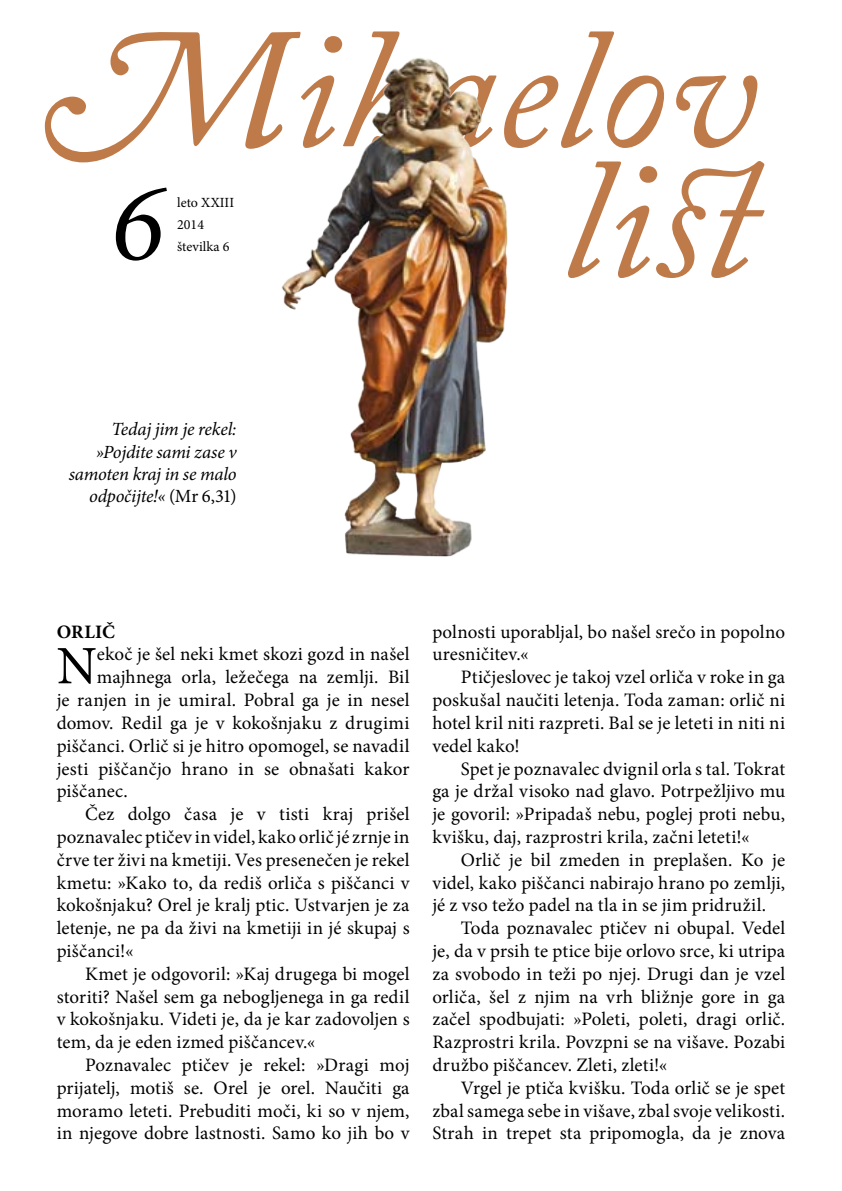
<style>
.page{position:relative;width:842px;height:1191px;background:#fff}
.page>*{position:absolute;margin:0;border:0;box-sizing:border-box;transform-origin:0 0}
.t1{font:italic 170px "Adobe Caslon Pro";color:#bf7a49}
.t2{font:italic 112px "Minion Pro";color:#000}
.t3{font:54px "Minion Pro";color:#000}
.t4{font:19px/22.8px "Minion Pro";letter-spacing:.01em;color:#000;text-align:justify}
.t5{font:700 19px "Minion Pro";color:#000}
.t6{font:italic 18.6px/22.4px "Minion Pro";letter-spacing:-.015em;color:#000;text-align:right}
.t7{font:14px/22px "Minion Pro";color:#000}
.s1{font-style:normal}
</style>
<div class="page">
<img style="left:281px;top:58px;width:227px;height:499px">
<h1 class="t1" style="left:45px;top:-12px;width:713px">Mihaelov</h1>
<h2 class="t2" style="left:111px;top:147px;width:55px">6</h2>
<h1 class="t1" style="left:562px;top:118px;width:204px">list</h1>
<p class="t7" style="left:177px;top:192px;width:58px">leto XXIII<br>2014</p>
<p class="t7" style="left:177px;top:236px;width:54px">številka 6</p>
<p class="t6" style="left:69px;top:418px;width:169px">Tedaj jim je rekel: »Pojdite sami zase v samoten kraj in se malo odpočijte!« <span class="s1">(Mr 6,31)</span></p>
<p class="t5" style="left:57px;top:618px;width:60px">Orlič</p>
<h3 class="t3" style="left:57px;top:630px;width:42px">N</h3>
<p class="t4" style="left:97px;top:643px;width:314px">ekoč je šel neki kmet skozi gozd in našel</p>
<p class="t4" style="left:97px;top:666px;width:314px">majhnega orla, ležečega na zemlji. Bil</p>
<p class="t4" style="left:57px;top:688px;width:354px">je ranjen in je umiral. Pobral ga je in nesel</p>
<p class="t4" style="left:57px;top:711px;width:354px">domov. Redil ga je v kokošnjaku z drugimi</p>
<p class="t4" style="left:57px;top:734px;width:354px">piščanci. Orlič si je hitro opomogel, se navadil</p>
<p class="t4" style="left:57px;top:757px;width:354px">jesti piščančjo hrano in se obnašati kakor</p>
<p class="t4" style="left:57px;top:780px;width:73px">piščanec.</p>
<p class="t4" style="left:85px;top:802px;width:326px">Čez dolgo časa je v tisti kraj prišel</p>
<p class="t4" style="left:57px;top:825px;width:354px">poznavalec ptičev in videl, kako orlič jé zrnje in</p>
<p class="t4" style="left:57px;top:848px;width:354px">črve ter živi na kmetiji. Ves presenečen je rekel</p>
<p class="t4" style="left:57px;top:871px;width:354px">kmetu: »Kako to, da rediš orliča s piščanci v</p>
<p class="t4" style="left:57px;top:894px;width:354px">kokošnjaku? Orel je kralj ptic. Ustvarjen je za</p>
<p class="t4" style="left:57px;top:916px;width:354px">letenje, ne pa da živi na kmetiji in jé skupaj s</p>
<p class="t4" style="left:57px;top:939px;width:78px">piščanci!«</p>
<p class="t4" style="left:85px;top:962px;width:326px">Kmet je odgovoril: »Kaj drugega bi mogel</p>
<p class="t4" style="left:57px;top:985px;width:354px">storiti? Našel sem ga nebogljenega in ga redil</p>
<p class="t4" style="left:57px;top:1008px;width:354px">v kokošnjaku. Videti je, da je kar zadovoljen s</p>
<p class="t4" style="left:57px;top:1030px;width:260px">tem, da je eden izmed piščancev.«</p>
<p class="t4" style="left:85px;top:1053px;width:326px">Poznavalec ptičev je rekel: »Dragi moj</p>
<p class="t4" style="left:57px;top:1076px;width:354px">prijatelj, motiš se. Orel je orel. Naučiti ga</p>
<p class="t4" style="left:57px;top:1099px;width:354px">moramo leteti. Prebuditi moči, ki so v njem,</p>
<p class="t4" style="left:57px;top:1122px;width:354px">in njegove dobre lastnosti. Samo ko jih bo v</p>
<p class="t4" style="left:432px;top:620px;width:354px">polnosti uporabljal, bo našel srečo in popolno uresničitev.«</p>
<p class="t4" style="left:432px;top:666px;width:354px;text-indent:28px">Ptičjeslovec je takoj vzel orliča v roke in ga poskušal naučiti letenja. Toda zaman: orlič ni hotel kril niti razpreti. Bal se je leteti in niti ni vedel kako!</p>
<p class="t4" style="left:432px;top:757px;width:354px;text-indent:28px">Spet je poznavalec dvignil orla s tal. Tokrat ga je držal visoko nad glavo. Potrpežljivo mu je govoril: »Pripadaš nebu, poglej proti nebu, kvišku, daj, razprostri krila, začni leteti!«</p>
<p class="t4" style="left:432px;top:848px;width:354px;text-indent:28px">Orlič je bil zmeden in preplašen. Ko je videl, kako piščanci nabirajo hrano po zemlji, jé z vso težo padel na tla in se jim pridružil.</p>
<p class="t4" style="left:432px;top:916px;width:354px;text-indent:28px">Toda poznavalec ptičev ni obupal. Vedel je, da v prsih te ptice bije orlovo srce, ki utripa za svobodo in teži po njej. Drugi dan je vzel orliča, šel z njim na vrh bližnje gore in ga začel spodbujati: »Poleti, poleti, dragi orlič.<br>Razprostri krila. Povzpni se na višave. Pozabi družbo piščancev. Zleti, zleti!«</p>
<p class="t4" style="left:432px;top:1076px;width:354px;text-indent:28px">Vrgel je ptiča kvišku. Toda orlič se je spet zbal samega sebe in višave, zbal svoje velikosti.<br>Strah in trepet sta pripomogla, da je znova</p>
</div>
